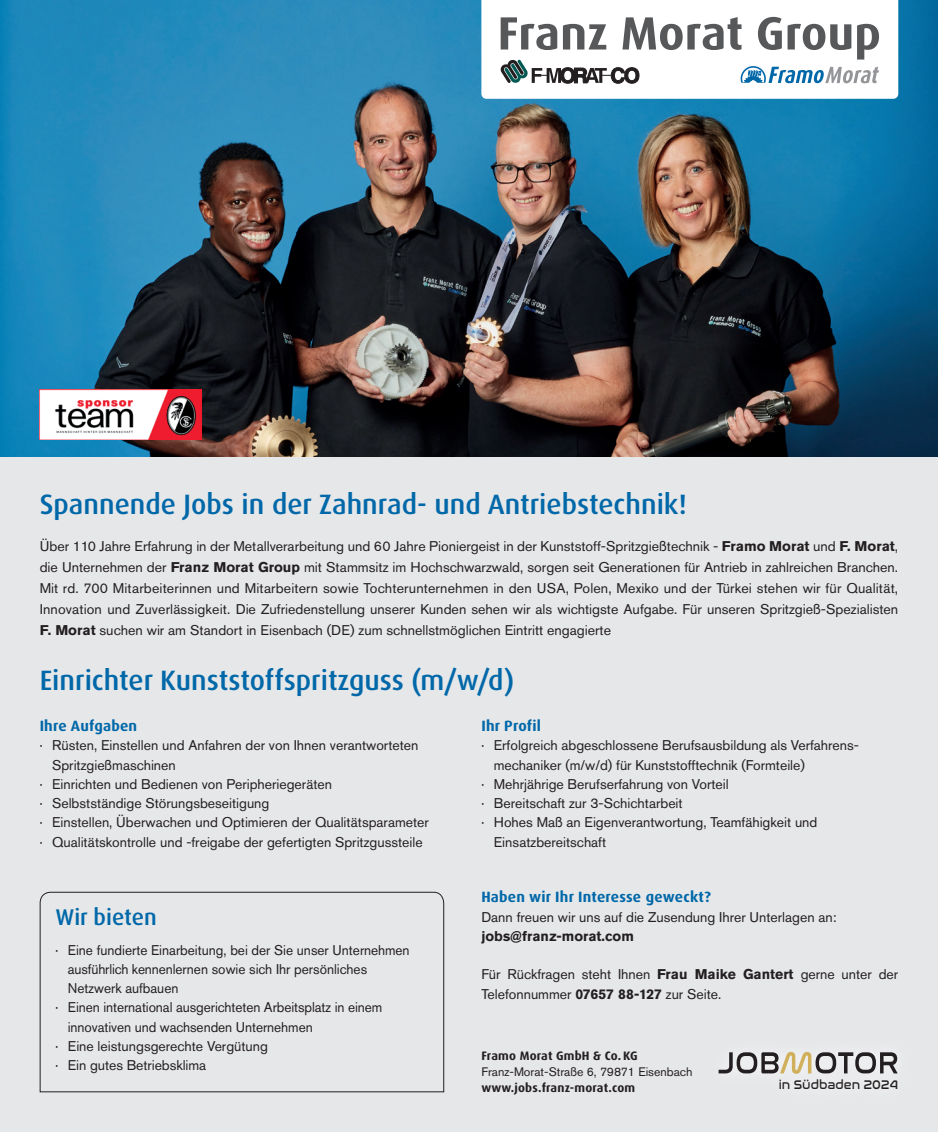
<style>
.page{position:relative;width:938px;height:1132px;background:#fff}
.page>*{position:absolute;margin:0;border:0;box-sizing:border-box;transform-origin:0 0}
.t1{font:500 28px "Dax OT";color:#0068a9}
.t2{font:500 22.75px "Dax OT";color:#0068a9}
.t3{font:700 14.88px "Dax OT";letter-spacing:.015em;color:#0068a9}
.t4{font:14px/21px "Akzidenz Grotesk Pro";color:#231f20;text-align:justify}
.t5{font:700 14px "Akzidenz Grotesk Pro";color:#231f20}
.t6{font:12.78px "Nasalization Rg";color:#231f20;scale:.94 1}
.t7{font:700 12.25px "Dax OT";letter-spacing:.015em;color:#231f20}
.t8{font:12.25px "Akzidenz Grotesk Pro";color:#231f20}
.s1{font-weight:700}
</style>
<div class="page">
<div style="left:0;top:0;width:938px;height:1131px;background:#e6e7e9"></div>
<img style="left:0;top:0;width:938px;height:456px">
<svg style="left:481px;top:0;width:417px;height:99px;background:#dcdee0"></svg>
<svg style="left:718px;top:1052px;width:179px;height:21px"></svg>
<img style="left:39px;top:389px;width:162px;height:50px">
<svg style="left:39px;top:891px;width:405px;height:201px"></svg>
<h1 class="t1" style="left:40px;top:486px;width:649px">Spannende Jobs in der Zahnrad- und Antriebstechnik!</h1>
<p class="t4" style="left:40px;top:535px;width:860px">Über 110 Jahre Erfahrung in der Metallverarbeitung und 60 Jahre Pioniergeist in der Kunststoff-Spritzgießtechnik - <span class="s1">Framo Morat</span> und <span class="s1">F. Morat</span>, die Unternehmen der <span class="s1">Franz Morat Group</span> mit Stammsitz im Hochschwarzwald, sorgen seit Generationen für Antrieb in zahlreichen Branchen.<br>Mit rd. 700 Mitarbeiterinnen und Mitarbeitern sowie Tochterunternehmen in den USA, Polen, Mexiko und der Türkei stehen wir für Qualität, Innovation und Zuverlässigkeit. Die Zufriedenstellung unserer Kunden sehen wir als wichtigste Aufgabe. Für unseren Spritzgieß-Spezialisten <span class="s1">F. Morat</span> suchen wir am Standort in Eisenbach (DE) zum schnellstmöglichen Eintritt engagierte</p>
<h1 class="t1" style="left:40px;top:662px;width:476px">Einrichter Kunststoffspritzguss (m/w/d)</h1>
<p class="t3" style="left:40px;top:716px;width:99px">Ihre Aufgaben</p>
<p class="t4" style="left:40px;top:734px;width:380px">· Rüsten, Einstellen und Anfahren der von Ihnen verantworteten</p>
<p class="t4" style="left:52px;top:753px;width:125px">Spritzgießmaschinen</p>
<p class="t4" style="left:40px;top:773px;width:294px">· Einrichten und Bedienen von Peripheriegeräten</p>
<p class="t4" style="left:40px;top:792px;width:231px">· Selbstständige Störungsbeseitigung</p>
<p class="t4" style="left:40px;top:811px;width:390px">· Einstellen, Überwachen und Optimieren der Qualitätsparameter</p>
<p class="t4" style="left:40px;top:830px;width:384px">· Qualitätskontrolle und -freigabe der gefertigten Spritzgussteile</p>
<p class="t3" style="left:481px;top:716px;width:61px">Ihr Profil</p>
<p class="t4" style="left:481px;top:734px;width:379px">· Erfolgreich abgeschlossene Berufsausbildung als Verfahrens-</p>
<p class="t4" style="left:494px;top:753px;width:312px">mechaniker (m/w/d) für Kunststofftechnik (Formteile)</p>
<p class="t4" style="left:481px;top:773px;width:249px">· Mehrjährige Berufserfahrung von Vorteil</p>
<p class="t4" style="left:481px;top:792px;width:203px">· Bereitschaft zur 3-Schichtarbeit</p>
<p class="t4" style="left:481px;top:811px;width:337px">· Hohes Maß an Eigenverantwortung, Teamfähigkeit und</p>
<p class="t4" style="left:494px;top:830px;width:114px">Einsatzbereitschaft</p>
<h2 class="t2" style="left:55px;top:902px;width:103px">Wir bieten</h2>
<p class="t4" style="left:55px;top:938px;width:355px">· Eine fundierte Einarbeitung, bei der Sie unser Unternehmen</p>
<p class="t4" style="left:68px;top:958px;width:301px">ausführlich kennenlernen sowie sich Ihr persönliches</p>
<p class="t4" style="left:68px;top:977px;width:112px">Netzwerk aufbauen</p>
<p class="t4" style="left:55px;top:996px;width:328px">· Einen international ausgerichteten Arbeitsplatz in einem</p>
<p class="t4" style="left:68px;top:1015px;width:246px">innovativen und wachsenden Unternehmen</p>
<p class="t4" style="left:55px;top:1035px;width:214px">· Eine leistungsgerechte Vergütung</p>
<p class="t4" style="left:55px;top:1054px;width:152px">· Ein gutes Betriebsklima</p>
<p class="t3" style="left:481px;top:887px;width:231px">Haben wir Ihr Interesse geweckt?</p>
<p class="t4" style="left:481px;top:905px;width:357px">Dann freuen wir uns auf die Zusendung Ihrer Unterlagen an:</p>
<p class="t5" style="left:481px;top:926px;width:154px">jobs@franz-morat.com</p>
<p class="t4" style="left:481px;top:964px;width:418px;line-height:19.2px">Für Rückfragen steht Ihnen <span class="s1">Frau Maike Gantert</span> gerne unter der<br>Telefonnummer <span class="s1">07657 88-127</span> zur Seite.</p>
<p class="t7" style="left:481px;top:1047px;width:158px">Framo Morat GmbH &amp; Co. KG</p>
<p class="t8" style="left:481px;top:1063px;width:212px">Franz-Morat-Straße 6, 79871 Eisenbach</p>
<p class="t7" style="left:481px;top:1079px;width:155px">www.jobs.franz-morat.com</p>
<p class="t6" style="left:778px;top:1072px;width:129px">in Südbaden 2024</p>
</div>
